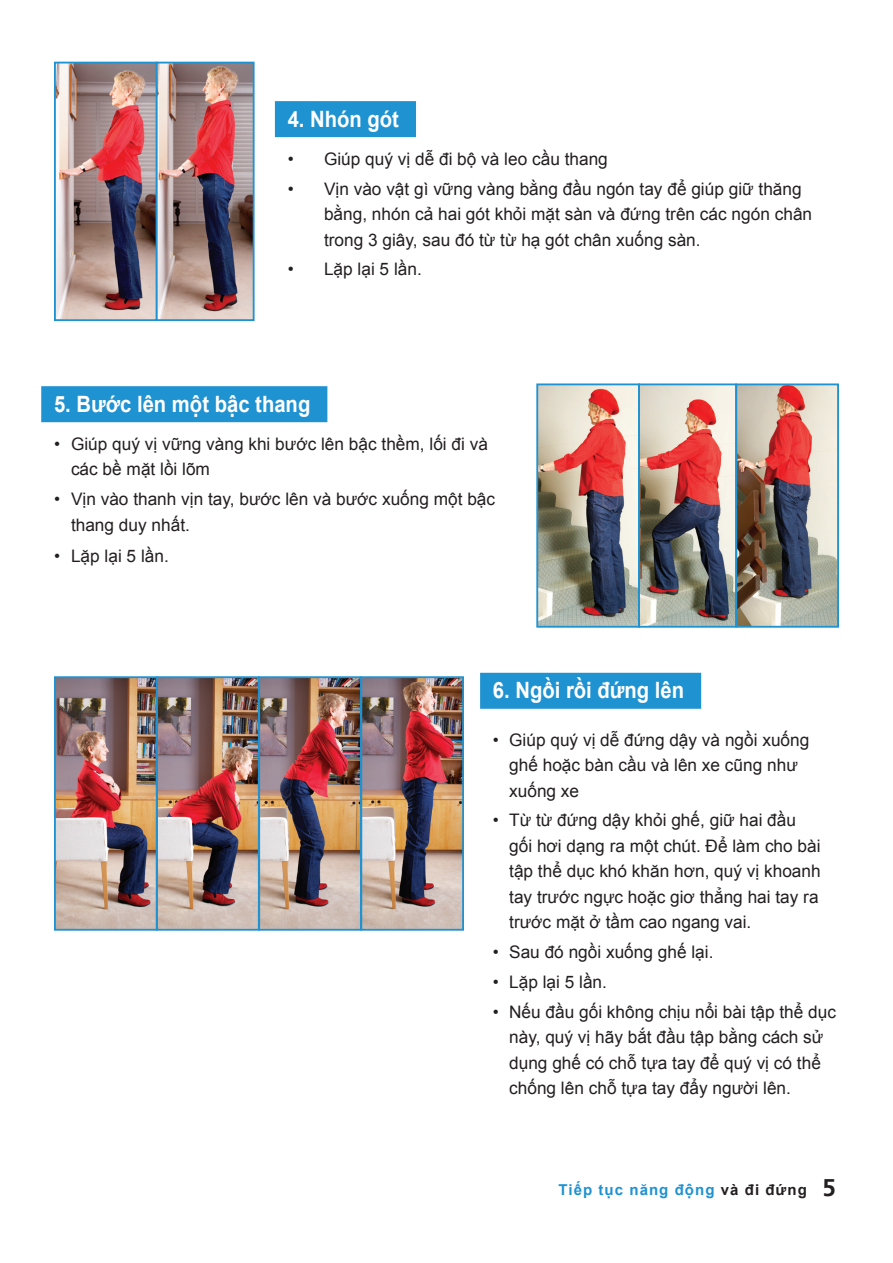
<style>
.page{position:relative;width:893px;height:1263px;background:#fff}
.page>*{position:absolute;margin:0;border:0;box-sizing:border-box;transform-origin:0 0}
.t1{font:700 24px "Frutiger LT";color:#231f20}
.Exercise_text_head{font:700 22.5px "Arial";color:#fff;scale:.9 1}
.t2{font:17.25px/25.5px "Arial";color:#231f20}
.Footer_Title{font:700 15px "Arial";letter-spacing:.07em;color:#1f92d1}
.s1{color:#231f20}
</style>
<div class="page">
<div style="left:275px;top:101px;width:141px;height:36px;background:#1f92d1"></div>
<div style="left:41px;top:386px;width:286px;height:36px;background:#1f92d1"></div>
<div style="left:480px;top:673px;width:221px;height:36px;background:#1f92d1"></div>
<img style="left:539px;top:386px;width:297px;height:239px">
<div style="left:735px;top:383px;width:104px;height:245px;border:2px solid #1f92d1"></div>
<div style="left:536px;top:383px;width:104px;height:245px;border:2px solid #1f92d1"></div>
<div style="left:638px;top:383px;width:99px;height:245px;border:2px solid #1f92d1"></div>
<img style="left:57px;top:679px;width:404px;height:249px">
<div style="left:54px;top:676px;width:104px;height:255px;border:2px solid #1f92d1"></div>
<div style="left:156px;top:676px;width:104px;height:255px;border:2px solid #1f92d1"></div>
<div style="left:258px;top:676px;width:104px;height:255px;border:2px solid #1f92d1"></div>
<div style="left:360px;top:676px;width:104px;height:255px;border:2px solid #1f92d1"></div>
<img style="left:57px;top:65px;width:195px;height:253px">
<div style="left:54px;top:62px;width:104px;height:259px;border:2px solid #1f92d1"></div>
<div style="left:156px;top:62px;width:99px;height:259px;border:2px solid #1f92d1"></div>
<p class="Exercise_text_head" style="left:288px;top:104px;width:125px">4. Nhón gót</p>
<p class="t2" style="left:288px;top:146px;width:322px">• Giúp quý vị dễ đi bộ và leo cầu thang</p>
<p class="t2" style="left:324px;top:176px;width:490px;text-indent:-36px">• Vịn vào vật gì vững vàng bằng đầu ngón tay để giúp giữ thăng bằng, nhón cả hai gót khỏi mặt sàn và đứng trên các ngón chân trong 3 giây, sau đó từ từ hạ gót chân xuống sàn.</p>
<p class="t2" style="left:288px;top:257px;width:136px">• Lặp lại 5 lần.</p>
<p class="Exercise_text_head" style="left:54px;top:389px;width:286px">5. Bước lên một bậc thang</p>
<p class="t2" style="left:71px;top:431px;width:418px;text-indent:-17px">• Giúp quý vị vững vàng khi bước lên bậc thềm, lối đi và các bề mặt lồi lõm</p>
<p class="t2" style="left:71px;top:487px;width:426px;text-indent:-17px">• Vịn vào thanh vịn tay, bước lên và bước xuống một bậc thang duy nhất.</p>
<p class="t2" style="left:54px;top:543px;width:116px">• Lặp lại 5 lần.</p>
<p class="Exercise_text_head" style="left:493px;top:675px;width:214px">6. Ngồi rồi đứng lên</p>
<p class="t2" style="left:509px;top:727px;width:302px;text-indent:-16px">• Giúp quý vị dễ đứng dậy và ngồi xuống ghế hoặc bàn cầu và lên xe cũng như xuống xe</p>
<p class="t2" style="left:509px;top:808px;width:313px;text-indent:-16px">• Từ từ đứng dậy khỏi ghế, giữ hai đầu gối hơi dạng ra một chút. Để làm cho bài tập thể dục khó khăn hơn, quý vị khoanh tay trước ngực hoặc giơ thẳng hai tay ra trước mặt ở tầm cao ngang vai.</p>
<p class="t2" style="left:493px;top:939px;width:222px">• Sau đó ngồi xuống ghế lại.</p>
<p class="t2" style="left:493px;top:969px;width:116px">• Lặp lại 5 lần.</p>
<p class="t2" style="left:509px;top:999px;width:328px;text-indent:-16px">• Nếu đầu gối không chịu nổi bài tập thể dục này, quý vị hãy bắt đầu tập bằng cách sử dụng ghế có chỗ tựa tay để quý vị có thể chống lên chỗ tựa tay đẩy người lên.</p>
<p class="Footer_Title" style="left:559px;top:1179px;width:250px">Tiếp tục năng động <span class="s1">và đi đứng</span></p>
<p class="t1" style="left:822px;top:1174px;width:15px">5</p>
</div>
